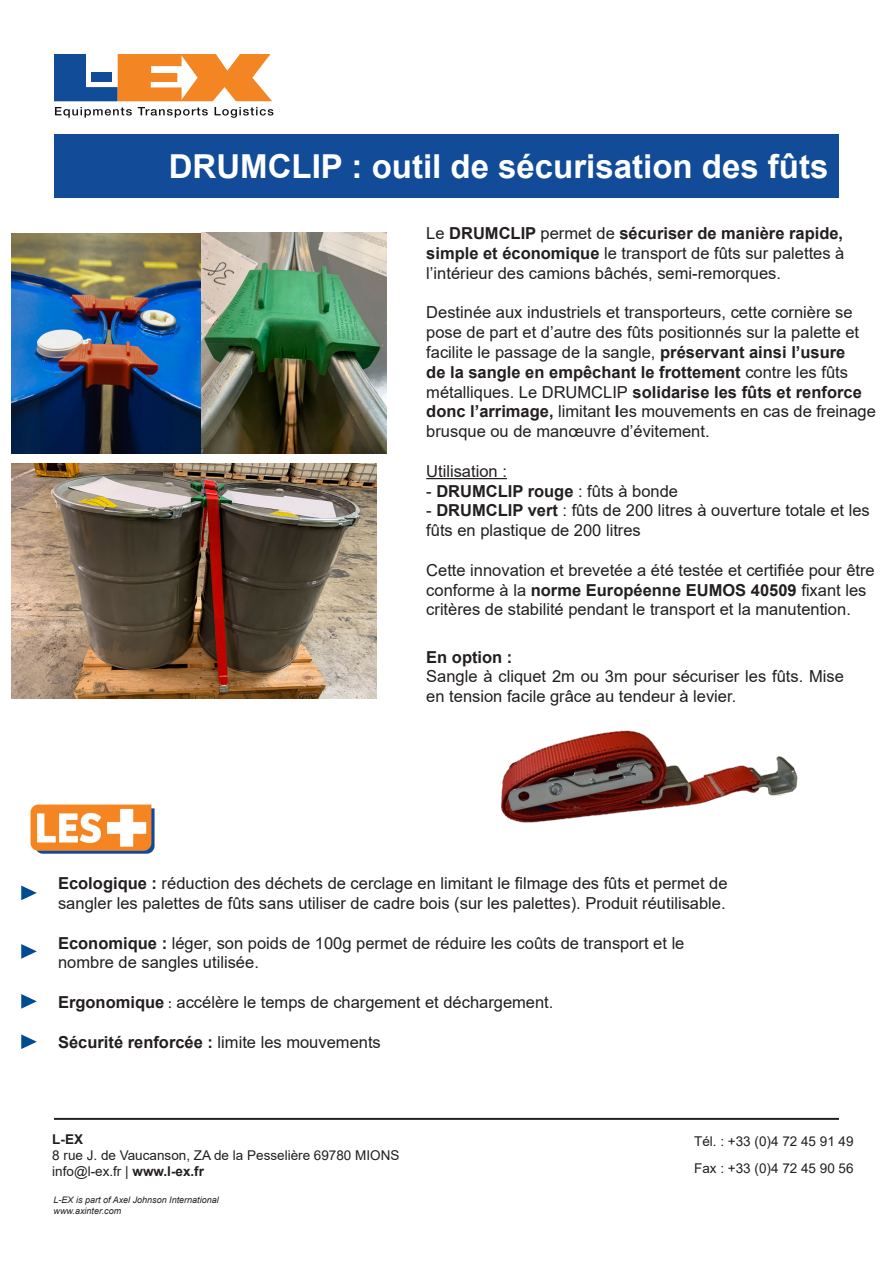
<style>
.page{position:relative;width:893px;height:1263px;background:#fff}
.page>*{position:absolute;margin:0;border:0;box-sizing:border-box;transform-origin:0 0}
.t1{font:700 33px "Arial";color:#fff}
.t2{font:16.5px/19.8px "Arial";color:#231f20}
.t3{font:700 16.5px "Arial";color:#231f20}
.t4{font:13.5px "Arial";color:#231f20}
.t5{font:700 13.5px "Arial";color:#231f20}
.t6{font:italic 9px "Arial";color:#231f20}
.s1{font-weight:700}
.s2{font-weight:400}
.s3{font-family:"Minion Pro"}
</style>
<div class="page">
<svg style="left:54px;top:54px;width:218px;height:47px"></svg>
<svg style="left:55px;top:107px;width:77px;height:11px"></svg>
<svg style="left:138px;top:107px;width:70px;height:11px"></svg>
<svg style="left:215px;top:107px;width:58px;height:11px"></svg>
<div style="left:54px;top:134px;width:785px;height:64px;background:#124c99"></div>
<hr style="left:54px;top:1118px;width:785px;height:2px;background:#231f20">
<hr style="left:426px;top:478px;width:81px;height:1px;background:#231f20">
<img style="left:12px;top:463px;width:364px;height:235px">
<img style="left:12px;top:233px;width:190px;height:221px">
<img style="left:500px;top:730px;width:298px;height:93px">
<img style="left:202px;top:233px;width:185px;height:221px">
<img style="left:30px;top:804px;width:125px;height:50px">
<svg style="left:21px;top:944px;width:16px;height:15px"></svg>
<svg style="left:21px;top:885px;width:16px;height:15px"></svg>
<svg style="left:21px;top:994px;width:16px;height:15px"></svg>
<svg style="left:21px;top:1034px;width:16px;height:15px"></svg>
<p class="t1" style="left:169px;top:143px;width:661px">DRUMCLIP : outil de sécurisation des fûts</p>
<p class="t2" style="left:426px;top:223px;width:420px;text-align:justify">Le <span class="s1">DRUMCLIP</span> permet de <span class="s1">sécuriser de manière rapide, simple et économique</span> le transport de fûts sur palettes à l’intérieur des camions bâchés, semi-remorques.</p>
<p class="t2" style="left:426px;top:303px;width:451px">Destinée aux industriels et transporteurs, cette cornière se pose de part et d’autre des fûts positionnés sur la palette et facilite le passage de la sangle, <span class="s1">préservant ainsi l’usure<br>de la sangle en empêchant le frottement</span> contre les fûts métalliques. Le DRUMCLIP <span class="s1">solidarise les fûts et renforce donc l’arrimage,</span> limitant <span class="s1">l</span>es mouvements en cas de freinage brusque ou de manœuvre d’évitement.</p>
<p class="t2" style="left:426px;top:461px;width:82px">Utilisation :</p>
<p class="t3" style="left:426px;top:479px;width:253px"><span class="s2">-</span> DRUMCLIP rouge <span class="s2">: fûts à bonde</span></p>
<p class="t2" style="left:426px;top:501px;width:445px">- <span class="s1">DRUMCLIP vert</span> : fûts de 200 litres à ouverture totale et les fûts en plastique de 200 litres</p>
<p class="t2" style="left:426px;top:560px;width:450px">Cette innovation et brevetée a été testée et certifiée pour être conforme à la <span class="s1">norme Européenne EUMOS 40509</span> fixant les critères de stabilité pendant le transport et la manutention.</p>
<p class="t3" style="left:426px;top:645px;width:88px">En option :</p>
<p class="t2" style="left:426px;top:667px;width:419px">Sangle à cliquet 2m ou 3m pour sécuriser les fûts. Mise en tension facile grâce au tendeur à levier.</p>
<p class="t2" style="left:58px;top:873px;width:671px"><span class="s1">Ecologique :</span> réduction des déchets de cerclage en limitant le filmage des fûts et permet de sangler les palettes de fûts sans utiliser de cadre bois (sur les palettes). Produit réutilisable.</p>
<p class="t2" style="left:58px;top:933px;width:628px"><span class="s1">Economique :</span> léger, son poids de 100g permet de réduire les coûts de transport et le nombre de sangles utilisée.</p>
<p class="t2" style="left:58px;top:992px;width:497px"><span class="s1">Ergonomique</span> <span class="s3">:</span> accélère le temps de chargement et déchargement.</p>
<p class="t2" style="left:58px;top:1032px;width:324px"><span class="s1">Sécurité renforcée :</span> limite les mouvements</p>
<p class="t5" style="left:52px;top:1130px;width:32px">L-EX</p>
<p class="t4" style="left:52px;top:1146px;width:349px">8 rue J. de Vaucanson, ZA de la Pesselière 69780 MIONS</p>
<p class="t4" style="left:52px;top:1162px;width:153px">info@l-ex.fr | <span class="s1">www.l-ex.fr</span></p>
<p class="t6" style="left:54px;top:1194px;width:167px">L-EX is part of Axel Johnson International</p>
<p class="t6" style="left:54px;top:1205px;width:69px">www.axinter.com</p>
<p class="t4" style="left:694px;top:1132px;width:161px">Tél. : +33 (0)4 72 45 91 49</p>
<p class="t4" style="left:694px;top:1159px;width:161px">Fax : +33 (0)4 72 45 90 56</p>
</div>
